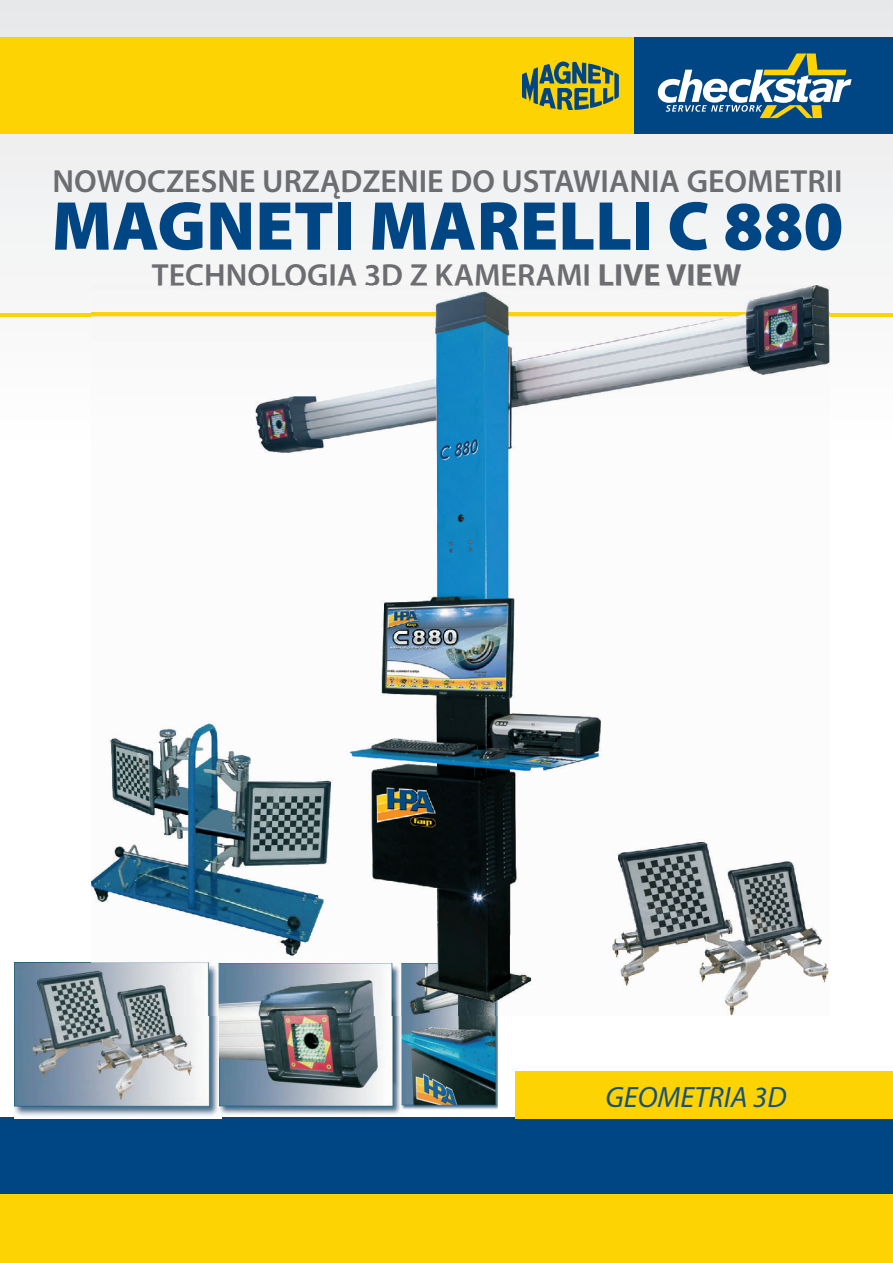
<style>
.page{position:relative;width:893px;height:1263px;background:#fff}
.page>*{position:absolute;margin:0;border:0;box-sizing:border-box;transform-origin:0 0}
.t1{font:900 69.9px "Myriad Pro";color:#004684}
.t2{font:600 32.1px "Myriad Pro";color:#6c6d70}
.t3{font:italic 29.55px "Myriad Pro";color:#175176}
.s1{font-weight:700}
</style>
<div class="page">
<div style="left:0;top:0;width:893px;height:1263px;background:linear-gradient(to right,#f2f3f3,#f4f5f5)"></div>
<div style="left:0;top:1194px;width:893px;height:69px;background:#fed304"></div>
<div style="left:0;top:37px;width:635px;height:97px;background:#fed304"></div>
<div style="left:635px;top:37px;width:258px;height:97px;background:#004684"></div>
<svg style="left:522px;top:61px;width:97px;height:49px"></svg>
<svg style="left:658px;top:53px;width:194px;height:65px"></svg>
<hr style="left:0;top:313px;width:893px;height:3px;background:#fed304">
<div style="left:0;top:1118px;width:893px;height:76px;background:#004684"></div>
<div style="left:515px;top:1071px;width:378px;height:47px;background:#fed304"></div>
<img style="left:14px;top:963px;width:208px;height:155px">
<img style="left:219px;top:1016px;width:184px;height:100px">
<img style="left:402px;top:1016px;width:96px;height:94px">
<img style="left:92px;top:286px;width:737px;height:730px">
<p class="t2" style="left:53px;top:167px;width:791px">NOWOCZESNE URZĄDZENIE DO USTAWIANIA GEOMETRII</p>
<h1 class="t1" style="left:52px;top:197px;width:793px">MAGNETI MARELLI C 880</h1>
<p class="t2" style="left:152px;top:262px;width:591px">TECHNOLOGIA 3D Z KAMERAMI <span class="s1">LIVE VIEW</span></p>
<p class="t3" style="left:605px;top:1085px;width:182px">GEOMETRIA 3D</p>
</div>
